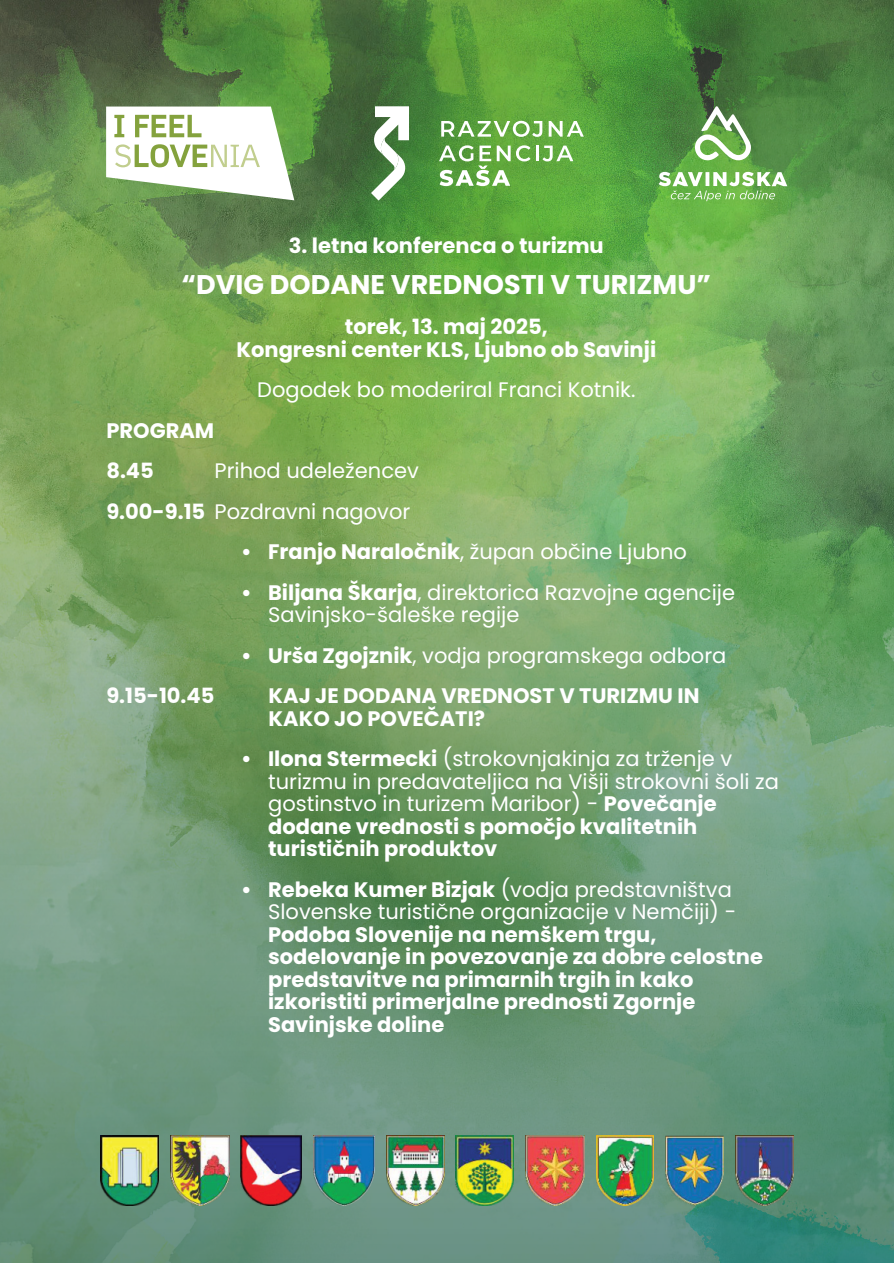
<style>
.page{position:relative;width:894px;height:1263px;background:#fff}
.page>*{position:absolute;margin:0;border:0;box-sizing:border-box;transform-origin:0 0}
.t1{font:700 27px "Poppins";color:#fff}
.t2{font:21px "Poppins";color:#fff}
.t3{font:700 21px "Poppins";color:#fff}
.s1{font-weight:700}
</style>
<div class="page">
<img style="left:0;top:0;width:893px;height:1263px">
<svg style="left:441px;top:121px;width:101px;height:16px"></svg>
<svg style="left:548px;top:121px;width:35px;height:16px"></svg>
<hr style="left:535px;top:146px;width:3px;height:15px;background:#fff">
<svg style="left:542px;top:146px;width:31px;height:15px"></svg>
<svg style="left:439px;top:145px;width:91px;height:41px"></svg>
<svg style="left:371px;top:106px;width:38px;height:95px"></svg>
<svg style="left:658px;top:172px;width:129px;height:29px"></svg>
<svg style="left:694px;top:106px;width:56px;height:54px"></svg>
<svg style="left:106px;top:107px;width:188px;height:93px"></svg>
<img style="left:101px;top:1135px;width:57px;height:70px">
<img style="left:170px;top:1135px;width:59px;height:70px">
<img style="left:241px;top:1135px;width:60px;height:70px">
<img style="left:313px;top:1135px;width:61px;height:70px">
<img style="left:386px;top:1135px;width:58px;height:70px">
<img style="left:455px;top:1135px;width:58px;height:70px">
<img style="left:525px;top:1135px;width:59px;height:70px">
<img style="left:596px;top:1135px;width:57px;height:70px">
<img style="left:665px;top:1135px;width:58px;height:70px">
<img style="left:734px;top:1135px;width:58px;height:70px">
<p class="t3" style="left:289px;top:231px;width:316px">3. letna konferenca o turizmu</p>
<p class="t1" style="left:181px;top:265px;width:531px">“DVIG DODANE VREDNOSTI V TURIZMU”</p>
<p class="t3" style="left:345px;top:312px;width:204px">torek, 13. maj 2025,</p>
<p class="t3" style="left:236px;top:335px;width:421px">Kongresni center KLS, Ljubno ob Savinji</p>
<p class="t2" style="left:257px;top:375px;width:379px">Dogodek bo moderiral Franci Kotnik.</p>
<p class="t3" style="left:106px;top:416px;width:109px">PROGRAM</p>
<p class="t3" style="left:106px;top:456px;width:49px">8.45</p>
<p class="t2" style="left:214px;top:456px;width:206px">Prihod udeležencev</p>
<p class="t2" style="left:106px;top:497px;width:305px"><span class="s1">9.00-9.15</span> Pozdravni nagovor</p>
<p class="t2" style="left:241px;top:537px;width:447px"><span class="s1">• Franjo Naraločnik</span>, župan občine Ljubno</p>
<p class="t2" style="left:241px;top:578px;width:495px"><span class="s1">• Biljana Škarja</span>, direktorica Razvojne agencije</p>
<p class="t2" style="left:268px;top:600px;width:253px">Savinjsko-šaleške regije</p>
<p class="t2" style="left:241px;top:641px;width:486px"><span class="s1">• Urša Zgojznik</span>, vodja programskega odbora</p>
<p class="t3" style="left:106px;top:681px;width:109px">9.15-10.45</p>
<p class="t3" style="left:268px;top:681px;width:432px">KAJ JE DODANA VREDNOST V TURIZMU IN</p>
<p class="t3" style="left:268px;top:704px;width:218px">KAKO JO POVEČATI?</p>
<p class="t2" style="left:241px;top:744px;width:492px"><span class="s1">• Ilona Stermecki</span> (strokovnjakinja za trženje v</p>
<p class="t2" style="left:268px;top:767px;width:512px">turizmu in predavateljica na Višji strokovni šoli za</p>
<p class="t2" style="left:268px;top:789px;width:450px">gostinstvo in turizem Maribor) - <span class="s1">Povečanje</span></p>
<p class="t3" style="left:268px;top:812px;width:430px">dodane vrednosti s pomočjo kvalitetnih</p>
<p class="t3" style="left:268px;top:834px;width:231px">turističnih produktov</p>
<p class="t2" style="left:241px;top:875px;width:492px"><span class="s1">• Rebeka Kumer Bizjak</span> (vodja predstavništva</p>
<p class="t2" style="left:268px;top:897px;width:469px">Slovenske turistične organizacije v Nemčiji) -</p>
<p class="t3" style="left:268px;top:920px;width:390px">Podoba Slovenije na nemškem trgu,</p>
<p class="t3" style="left:268px;top:942px;width:496px">sodelovanje in povezovanje za dobre celostne</p>
<p class="t3" style="left:268px;top:965px;width:427px">predstavitve na primarnih trgih in kako</p>
<p class="t3" style="left:268px;top:987px;width:428px">izkoristiti primerjalne prednosti Zgornje</p>
<p class="t3" style="left:268px;top:1010px;width:178px">Savinjske doline</p>
</div>
